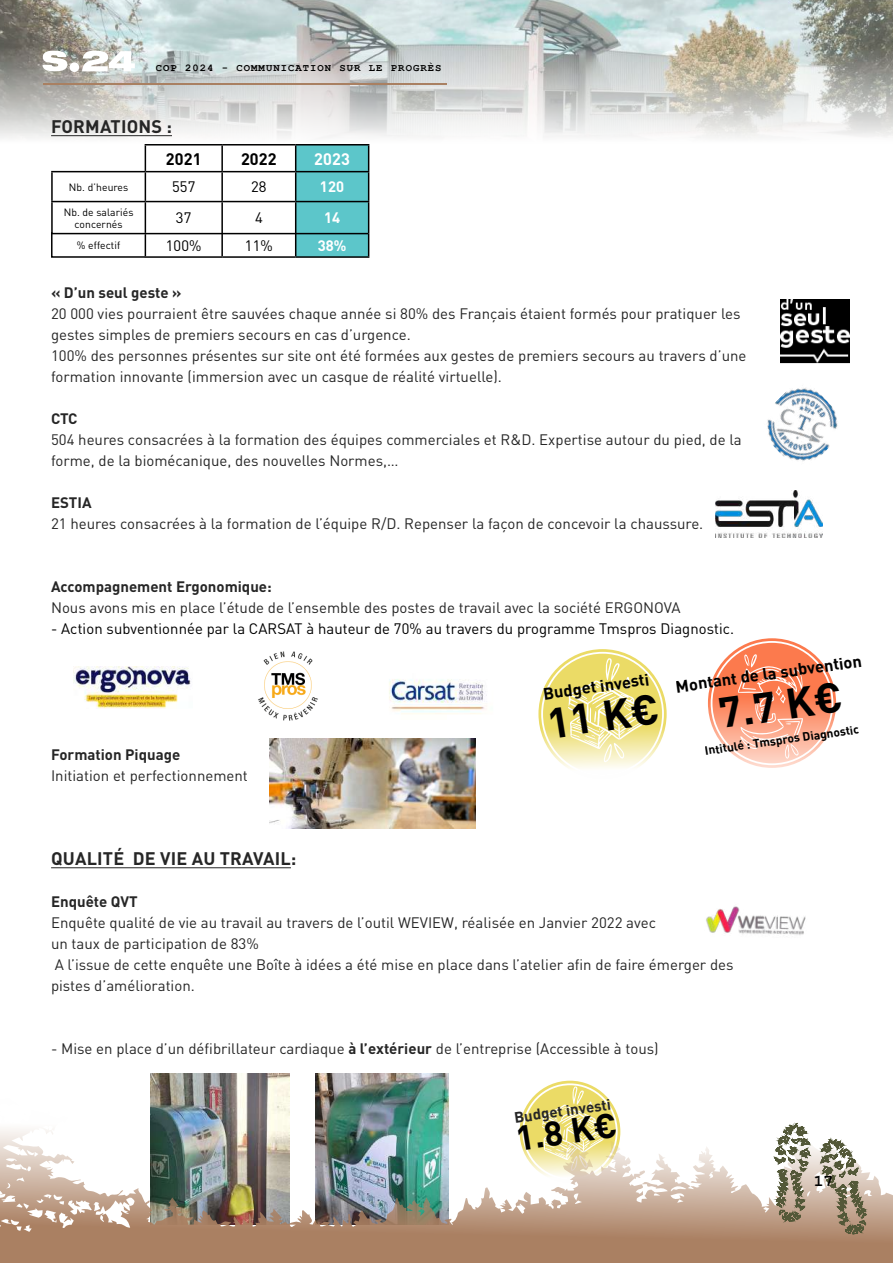
<style>
.page{position:relative;width:893px;height:1263px;background:#fff}
.page>*{position:absolute;margin:0;border:0;box-sizing:border-box;transform-origin:0 0}
.t1{font:700 42px "DIN Pro";color:#000}
.t2{font:700 34.5px "DIN Pro";color:#000}
.t3{font:700 18px "DIN Pro";letter-spacing:.01em;color:#262626}
.t4{font:700 16.5px "DIN Pro";color:#000}
.t5{font:700 16.5px "DIN Pro";color:#fff}
.t6{font:700 16.5px "Courier New";color:#000}
.t7{font:15px/21px "DIN Pro";color:#262626}
.t8{font:15px "DIN Pro";letter-spacing:-.01em;color:#000}
.t9{font:700 15px "DIN Pro";color:#262626}
.t10{font:700 15px "DIN Pro";color:#fff}
.t11{font:700 12px "DIN Pro";color:#000}
.t12{font:10.5px/12px "DIN Pro";color:#000;text-align:center}
.t13{font:700 10.5px "Courier New";letter-spacing:.1em;color:#000}
.s1{font-weight:700}
</style>
<div class="page">
<img style="left:0;top:0;width:893px;height:239px">
<hr style="left:51px;top:135px;width:121px;height:1px;background:#262626">
<hr style="left:51px;top:867px;width:240px;height:1px;background:#262626">
<img style="left:258px;top:651px;width:60px;height:70px">
<img style="left:73px;top:667px;width:118px;height:42px">
<img style="left:389px;top:679px;width:98px;height:35px">
<hr style="left:145px;top:144px;width:77px;height:2px;background:#000">
<hr style="left:222px;top:144px;width:74px;height:2px;background:#000">
<hr style="left:221px;top:145px;width:2px;height:26px;background:#000">
<hr style="left:296px;top:144px;width:73px;height:2px;background:#000">
<hr style="left:51px;top:171px;width:94px;height:1px;background:#000">
<hr style="left:51px;top:172px;width:2px;height:29px;background:#000">
<hr style="left:145px;top:171px;width:77px;height:1px;background:#000">
<svg style="left:145px;top:145px;width:1px;height:56px"></svg>
<hr style="left:222px;top:171px;width:74px;height:1px;background:#000">
<hr style="left:221px;top:172px;width:2px;height:29px;background:#000">
<hr style="left:51px;top:201px;width:94px;height:1px;background:#000">
<hr style="left:51px;top:202px;width:2px;height:31px;background:#000">
<hr style="left:221px;top:234px;width:2px;height:22px;background:#000">
<svg style="left:295px;top:145px;width:74px;height:111px;background:#57bbbf"></svg>
<hr style="left:145px;top:256px;width:77px;height:2px;background:#000">
<hr style="left:222px;top:256px;width:74px;height:2px;background:#000">
<hr style="left:296px;top:256px;width:73px;height:2px;background:#000">
<hr style="left:145px;top:201px;width:77px;height:1px;background:#000">
<hr style="left:145px;top:202px;width:1px;height:31px;background:#000">
<hr style="left:222px;top:201px;width:74px;height:1px;background:#000">
<hr style="left:221px;top:202px;width:2px;height:32px;background:#000">
<hr style="left:296px;top:201px;width:73px;height:1px;background:#000">
<hr style="left:295px;top:202px;width:1px;height:32px;background:#000">
<hr style="left:368px;top:202px;width:1px;height:32px;background:#000">
<img style="left:781px;top:300px;width:68px;height:64px">
<img style="left:767px;top:388px;width:71px;height:73px">
<img style="left:716px;top:491px;width:107px;height:47px">
<img style="left:315px;top:1074px;width:133px;height:9px">
<img style="left:270px;top:738px;width:205px;height:90px">
<img style="left:150px;top:1074px;width:139px;height:9px">
<img style="left:706px;top:906px;width:100px;height:29px">
<hr style="left:145px;top:233px;width:223px;height:1px;background:#000">
<svg style="left:50px;top:231px;width:96px;height:27px"></svg>
<svg style="left:537px;top:647px;width:131px;height:133px"></svg>
<div style="left:535px;top:645px;width:135px;height:137px;border:4px solid #fff;border-radius:50%"></div>
<div style="left:541px;top:652px;width:123px;height:124px;border:2px solid #fff;border-radius:50%"></div>
<svg style="left:565px;top:657px;width:80px;height:109px;background:#f1e698"></svg>
<svg style="left:706px;top:636px;width:132px;height:134px;background:#fca182"></svg>
<div style="left:704px;top:635px;width:136px;height:136px;border:4px solid #fff;border-radius:50%"></div>
<div style="left:711px;top:641px;width:122px;height:124px;border:2px solid #fff;border-radius:50%"></div>
<svg style="left:737px;top:652px;width:68px;height:107px;background:#fca283"></svg>
<img style="left:0;top:1083px;width:893px;height:180px">
<hr style="left:43px;top:83px;width:403px;height:1px;background:#a98062">
<svg style="left:42px;top:50px;width:26px;height:21px"></svg>
<div style="left:70px;top:62px;width:9px;height:10px;background:#fff;border-radius:50%"></div>
<svg style="left:82px;top:50px;width:53px;height:21px"></svg>
<svg style="left:821px;top:1138px;width:45px;height:99px"></svg>
<svg style="left:774px;top:1123px;width:36px;height:98px"></svg>
<p class="t13" style="left:156px;top:61px;width:287px">COP 2024 - COMMUNICATION SUR LE PROGRÈS</p>
<p class="t3" style="left:51px;top:114px;width:122px">FORMATIONS :</p>
<p class="t4" style="left:166px;top:147px;width:38px">2021</p>
<p class="t4" style="left:241px;top:147px;width:38px">2022</p>
<p class="t5" style="left:314px;top:147px;width:38px">2023</p>
<p class="t12" style="left:69px;top:180px;width:61px">Nb. d’heures</p>
<p class="t8" style="left:172px;top:177px;width:25px">557</p>
<p class="t8" style="left:251px;top:177px;width:17px">28</p>
<p class="t10" style="left:320px;top:177px;width:26px">120</p>
<p class="t12" style="left:64px;top:205px;width:72px">Nb. de salariés concernés</p>
<p class="t8" style="left:176px;top:208px;width:17px">37</p>
<p class="t8" style="left:255px;top:208px;width:10px">4</p>
<p class="t10" style="left:324px;top:208px;width:18px">14</p>
<p class="t12" style="left:77px;top:239px;width:45px">% effectif</p>
<p class="t8" style="left:166px;top:235px;width:38px">100%</p>
<p class="t8" style="left:245px;top:235px;width:30px">11%</p>
<p class="t10" style="left:318px;top:235px;width:31px">38%</p>
<p class="t9" style="left:51px;top:283px;width:132px">« D’un seul geste »</p>
<p class="t7" style="left:51px;top:303px;width:697px">20 000 vies pourraient être sauvées chaque année si 80% des Français étaient formés pour pratiquer les gestes simples de premiers secours en cas d’urgence.<br>100% des personnes présentes sur site ont été formées aux gestes de premiers secours au travers d’une formation innovante (immersion avec un casque de réalité virtuelle).</p>
<p class="t9" style="left:51px;top:409px;width:28px">CTC</p>
<p class="t7" style="left:51px;top:429px;width:692px">504 heures consacrées à la formation des équipes commerciales et R&amp;D. Expertise autour du pied, de la forme, de la biomécanique, des nouvelles Normes,…</p>
<p class="t9" style="left:51px;top:493px;width:42px">ESTIA</p>
<p class="t7" style="left:51px;top:513px;width:654px">21 heures consacrées à la formation de l’équipe R/D. Repenser la façon de concevoir la chaussure.</p>
<p class="t9" style="left:51px;top:577px;width:222px">Accompagnement Ergonomique:</p>
<p class="t7" style="left:51px;top:597px;width:631px">Nous avons mis en place l’étude de l’ensemble des postes de travail avec la société ERGONOVA</p>
<p class="t8" style="left:51px;top:619px;width:685px">- Action subventionnée par la CARSAT à hauteur de 70% au travers du programme Tmspros Diagnostic.</p>
<p class="t9" style="left:51px;top:745px;width:131px">Formation Piquage</p>
<p class="t7" style="left:51px;top:765px;width:198px">Initiation et perfectionnement</p>
<p class="t4" style="left:674px;top:675px;width:189px;rotate:-8deg">Montant de la subvention</p>
<p class="t11" style="left:704px;top:743px;width:157px;rotate:-8deg">Intitulé : Tmspros Diagnostic</p>
<p class="t4" style="left:542px;top:683px;width:108px;rotate:-8deg">Budget investi</p>
<h1 class="t1" style="left:715px;top:685px;width:126px;rotate:-8deg">7.7 K€</h1>
<h1 class="t1" style="left:544px;top:695px;width:114px;rotate:-8deg">11 K€</h1>
<p class="t3" style="left:51px;top:846px;width:247px">QUALITÉ DE VIE AU TRAVAIL:</p>
<p class="t9" style="left:51px;top:892px;width:88px">Enquête QVT</p>
<p class="t7" style="left:51px;top:912px;width:684px">Enquête qualité de vie au travail au travers de l’outil WEVIEW, réalisée en Janvier 2022 avec<br>un taux de participation de 83%<br>A l’issue de cette enquête une Boîte à idées a été mise en place dans l’atelier afin de faire émerger des pistes d’amélioration.</p>
<p class="t7" style="left:51px;top:1038px;width:609px">- Mise en place d’un défibrillateur cardiaque <span class="s1">à l’extérieur</span> de l’entreprise (Accessible à tous)</p>
<p class="t9" style="left:513px;top:1107px;width:99px;rotate:-8deg">Budget investi</p>
<h2 class="t2" style="left:513px;top:1115px;width:104px;rotate:-8deg">1.8 K€</h2>
<p class="t6" style="left:814px;top:1171px;width:21px">17</p>
</div>
